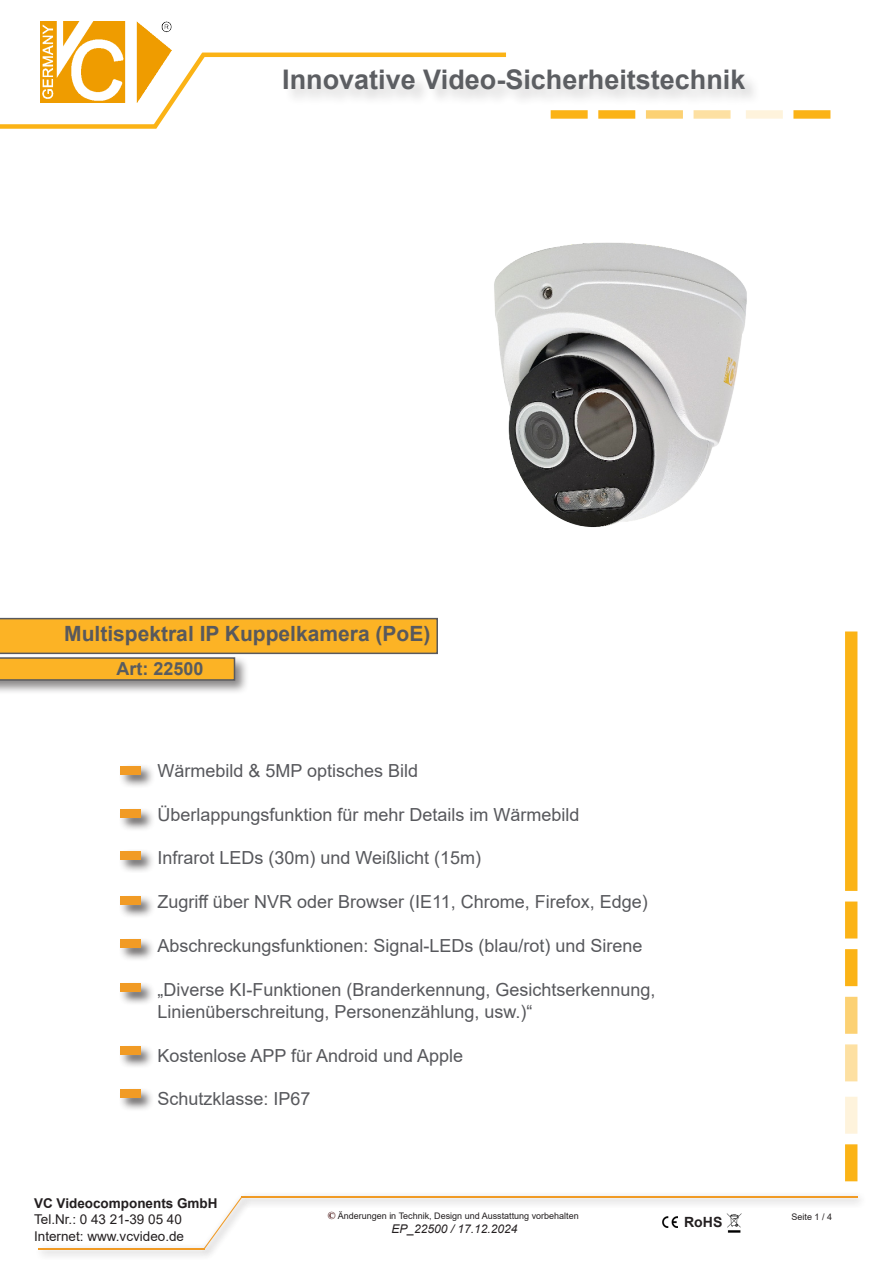
<style>
.page{position:relative;width:893px;height:1263px;background:#fff}
.page>*{position:absolute;margin:0;border:0;box-sizing:border-box;transform-origin:0 0}
.t1{font:700 27px "Arial";color:#5c5e62}
.t2{font:700 21px "Arial";color:#58595d}
.t3{font:18px/21.9px "Arial";color:#57585c}
.t4{font:700 18px "Arial";color:#595c5f}
.t5{font:700 14.1px "Arial";color:#231f20}
.t6{font:13.5px/16.2px "Arial";color:#231f20}
.t7{font:700 13.5px "Arial";color:#231f20}
.t8{font:italic 12px "Arial";color:#231f20}
.t9{font:9px "Arial";color:#231f20}
.s1{font-family:"Times New Roman";font-weight:700;font-size:10.5px;color:#390000}
</style>
<div class="page">
<img style="left:662px;top:1216px;width:16px;height:12px">
<img style="left:727px;top:1213px;width:15px;height:20px">
<div style="left:284px;top:69px;width:478px;height:38px;background:#231f20;opacity:.19"></div>
<img style="left:41px;top:22px;width:131px;height:80px">
<div style="left:845px;top:631px;width:12px;height:260px;background:#fbb316;border:2px solid #fbb316"></div>
<hr style="left:203px;top:53px;width:303px;height:4px;background:#fbb316">
<svg style="left:148px;top:48px;width:62px;height:81px"></svg>
<div style="left:0;top:124px;width:156px;height:5px;background:#fbb316"></div>
<div style="left:237px;top:1191px;width:630px;height:18px;background:#f5f5f5"></div>
<hr style="left:241px;top:1196px;width:616px;height:2px;background:#f19b25">
<div style="left:199px;top:1192px;width:53px;height:67px;background:#231f20;opacity:.75"></div>
<svg style="left:204px;top:1197px;width:38px;height:52px"></svg>
<div style="left:34px;top:1243px;width:180px;height:17px;background:#231f20;opacity:.75"></div>
<hr style="left:38px;top:1248px;width:166px;height:1px;background:#f19b25">
<div style="left:845px;top:901px;width:12px;height:37px;background:#fbb316;border:2px solid #fbb316"></div>
<div style="left:845px;top:949px;width:12px;height:37px;background:#fbb316;border:2px solid #fbb316"></div>
<div style="left:845px;top:997px;width:12px;height:37px;background:#fcd173"></div>
<div style="left:845px;top:1044px;width:12px;height:37px;background:#fde0a2"></div>
<div style="left:845px;top:1097px;width:12px;height:37px;background:#fef3dc"></div>
<div style="left:845px;top:1144px;width:12px;height:37px;background:#fbb316;border:2px solid #fbb316"></div>
<div style="left:551px;top:110px;width:37px;height:9px;background:#fbb316;border:2px solid #fbb316"></div>
<div style="left:598px;top:110px;width:37px;height:9px;background:#fbb316;border:2px solid #fbb316"></div>
<div style="left:646px;top:110px;width:37px;height:9px;background:#fcd173"></div>
<div style="left:693px;top:110px;width:37px;height:9px;background:#fde0a2"></div>
<div style="left:746px;top:110px;width:37px;height:9px;background:#fef3dc"></div>
<div style="left:793px;top:110px;width:37px;height:9px;background:#fbb316;border:2px solid #fbb316"></div>
<div style="left:0;top:655px;width:250px;height:40px;background:#231f20;opacity:.53"></div>
<svg style="left:0;top:618px;width:438px;height:63px"></svg>
<div style="left:119px;top:764px;width:36px;height:24px;background:#231f20;opacity:.75"></div>
<div style="left:121px;top:766px;width:20px;height:8px;background:#f19b25"></div>
<div style="left:119px;top:807px;width:36px;height:25px;background:#231f20;opacity:.75"></div>
<div style="left:121px;top:809px;width:20px;height:9px;background:#f19b25"></div>
<div style="left:119px;top:848px;width:36px;height:25px;background:#231f20;opacity:.75"></div>
<div style="left:121px;top:851px;width:20px;height:8px;background:#f19b25"></div>
<div style="left:119px;top:894px;width:36px;height:25px;background:#231f20;opacity:.75"></div>
<div style="left:121px;top:896px;width:20px;height:9px;background:#f19b25"></div>
<div style="left:119px;top:937px;width:36px;height:25px;background:#231f20;opacity:.75"></div>
<div style="left:121px;top:939px;width:20px;height:9px;background:#f19b25"></div>
<div style="left:119px;top:981px;width:36px;height:25px;background:#231f20;opacity:.75"></div>
<div style="left:121px;top:983px;width:20px;height:9px;background:#f19b25"></div>
<div style="left:118px;top:1044px;width:36px;height:25px;background:#231f20;opacity:.75"></div>
<div style="left:120px;top:1046px;width:20px;height:8px;background:#f19b25"></div>
<div style="left:118px;top:1087px;width:36px;height:25px;background:#231f20;opacity:.75"></div>
<div style="left:120px;top:1089px;width:20px;height:9px;background:#f19b25"></div>
<img style="left:494px;top:242px;width:253px;height:286px">
<h1 class="t1" style="left:282px;top:60px;width:465px">Innovative Video-Sicherheitstechnik</h1>
<p class="t2" style="left:64px;top:619px;width:368px">Multispektral IP Kuppelkamera (PoE)</p>
<p class="t4" style="left:116px;top:656px;width:89px">Art: 22500</p>
<p class="t3" style="left:157px;top:759px;width:262px">Wärmebild &amp; 5MP optisches Bild</p>
<p class="t3" style="left:157px;top:803px;width:424px">Überlappungsfunktion für mehr Details im Wärmebild</p>
<p class="t3" style="left:157px;top:847px;width:325px">Infrarot LEDs (30m) und Weißlicht (15m)</p>
<p class="t3" style="left:157px;top:891px;width:492px">Zugriff über NVR oder Browser (IE11, Chrome, Firefox, Edge)</p>
<p class="t3" style="left:157px;top:935px;width:487px">Abschreckungsfunktionen: Signal-LEDs (blau/rot) und Sirene</p>
<p class="t3" style="left:157px;top:978px;width:500px">„Diverse KI-Funktionen (Branderkennung, Gesichtserkennung,<br>Linienüberschreitung, Personenzählung, usw.)“</p>
<p class="t3" style="left:157px;top:1044px;width:307px">Kostenlose APP für Android und Apple</p>
<p class="t3" style="left:157px;top:1088px;width:155px">Schutzklasse: IP67</p>
<p class="t7" style="left:34px;top:1194px;width:185px">VC Videocomponents GmbH</p>
<p class="t6" style="left:34px;top:1211px;width:152px">Tel.Nr.: 0 43 21-39 05 40<br>Internet: www.vcvideo.de</p>
<p class="t5" style="left:684px;top:1212px;width:40px">RoHS</p>
<p class="t9" style="left:328px;top:1210px;width:253px"><span class="s1">©</span> Änderungen in Technik, Design und Ausstattung vorbehalten</p>
<p class="t8" style="left:391px;top:1221px;width:128px">EP_22500 / 17.12.2024</p>
<p class="t9" style="left:792px;top:1210px;width:42px">Seite 1 / 4</p>
</div>
